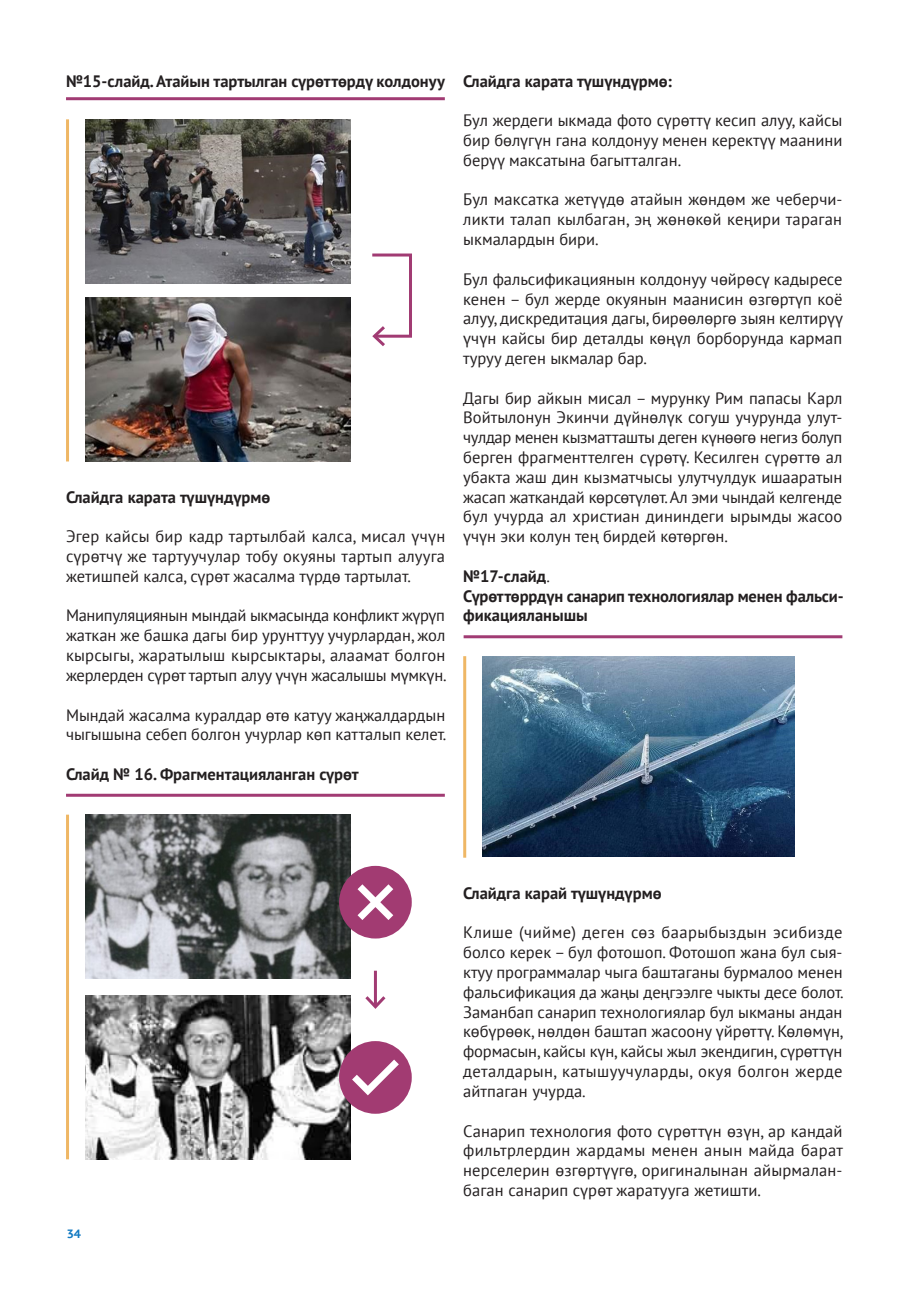
<style>
.page{position:relative;width:919px;height:1289px;background:#fff}
.page>*{position:absolute;margin:0;border:0;box-sizing:border-box;transform-origin:0 0}
.t1{font:16.5px/19.8px "PT Sans";color:#231f20;text-align:justify}
.t2{font:700 16.5px/19.8px "PT Sans";color:#231f20}
.t3{font:700 12px "PT Sans Caption";color:#127ac2}
.s1{font-weight:400}
</style>
<div class="page">
<hr style="left:66px;top:97px;width:379px;height:3px;background:#a13b73">
<hr style="left:66px;top:793px;width:379px;height:3px;background:#a13b73">
<hr style="left:463px;top:635px;width:379px;height:3px;background:#a13b73">
<img style="left:86px;top:298px;width:264px;height:163px">
<img style="left:86px;top:119px;width:264px;height:164px">
<hr style="left:66px;top:119px;width:3px;height:342px;background:#efb765">
<svg style="left:372px;top:253px;width:40px;height:93px"></svg>
<img style="left:483px;top:656px;width:311px;height:200px">
<hr style="left:463px;top:656px;width:3px;height:201px;background:#efb765">
<img style="left:86px;top:995px;width:264px;height:164px">
<img style="left:86px;top:814px;width:264px;height:164px">
<hr style="left:66px;top:814px;width:3px;height:345px;background:#efb765">
<svg style="left:339px;top:1041px;width:73px;height:72px"></svg>
<svg style="left:339px;top:865px;width:73px;height:73px"></svg>
<hr style="left:374px;top:970px;width:3px;height:36px;background:#a13b73">
<svg style="left:365px;top:992px;width:21px;height:17px"></svg>
<p class="t2" style="left:66px;top:71px;width:380px">№15-слайд. Атайын тартылган сүрөттөрдү колдонуу</p>
<p class="t2" style="left:66px;top:486px;width:206px">Слайдга карата түшүндүрмө</p>
<p class="t1" style="left:66px;top:526px;width:380px">Эгер кайсы бир кадр тартылбай калса, мисал үчүн сүрөтчү же тартуучулар тобу окуяны тартып алууга жетишпей калса, сүрөт жасалма түрдө тартылат.</p>
<p class="t1" style="left:66px;top:605px;width:382px">Манипуляциянын мындай ыкмасында конфликт жүрүп жаткан же башка дагы бир урунттуу учурлардан, жол кырсыгы, жаратылыш кырсыктары, алаамат болгон жерлерден сүрөт тартып алуу үчүн жасалышы мүмкүн.</p>
<p class="t1" style="left:66px;top:704px;width:382px">Мындай жасалма куралдар өтө катуу жаңжалдардын чыгышына себеп болгон учурлар көп катталып келет.</p>
<p class="t2" style="left:66px;top:764px;width:294px">Слайд № 16. Фрагментацияланган сүрөт</p>
<p class="t2" style="left:463px;top:71px;width:210px">Слайдга карата түшүндүрмө:</p>
<p class="t1" style="left:463px;top:110px;width:380px">Бул жердеги ыкмада фото сүрөттү кесип алуу, кайсы бир бөлүгүн гана колдонуу менен керектүү маанини берүү максатына багытталган.</p>
<p class="t1" style="left:463px;top:189px;width:380px">Бул максатка жетүүдө атайын жөндөм же чеберчи&shy;ликти талап кылбаган, эң жөнөкөй кеңири тараган ыкмалардын бири.</p>
<p class="t1" style="left:463px;top:268px;width:381px">Бул фальсификациянын колдонуу чөйрөсү кадыресе кенен – бул жерде окуянын маанисин өзгөртүп коё алуу, дискредитация дагы, бирөөлөргө зыян келтирүү үчүн кайсы бир деталды көңүл борборунда кармап туруу деген ыкмалар бар.</p>
<p class="t1" style="left:463px;top:387px;width:381px">Дагы бир айкын мисал – мурунку Рим папасы Карл Войтылонун Экинчи дүйнөлүк согуш учурунда улут&shy;чулдар менен кызматташты деген күнөөгө негиз болуп берген фрагменттелген сүрөтү. Кесилген сүрөттө ал убакта жаш дин кызматчысы улутчулдук ишааратын жасап жаткандай көрсөтүлөт. Ал эми чындай келгенде бул учурда ал христиан дининдеги ырымды жасоо үчүн эки колун тең бирдей көтөргөн.</p>
<p class="t2" style="left:463px;top:566px;width:88px">№17-слайд<span class="s1">.</span></p>
<p class="t2" style="left:463px;top:585px;width:382px">Сүрөттөррдүн санарип технологиялар менен фальси&shy;фикацияланышы</p>
<p class="t3" style="left:67px;top:1225px;width:16px">34</p>
<p class="t2" style="left:463px;top:882px;width:200px">Слайдга карай түшүндүрмө</p>
<p class="t1" style="left:463px;top:922px;width:382px">Клише (чийме) деген сөз баарыбыздын эсибизде болсо керек – бул фотошоп. Фотошоп жана бул сыя&shy;ктуу программалар чыга баштаганы бурмалоо менен фальсификация да жаңы деңгээлге чыкты десе болот.<br>Заманбап санарип технологиялар бул ыкманы андан көбүрөөк, нөлдөн баштап жасоону үйрөттү. Көлөмүн, формасын, кайсы күн, кайсы жыл экендигин, сүрөттүн деталдарын, катышуучуларды, окуя болгон жерде айтпаган учурда.</p>
<p class="t1" style="left:463px;top:1120px;width:381px">Санарип технология фото сүрөттүн өзүн, ар кандай фильтрлердин жардамы менен анын майда барат нерселерин өзгөртүүгө, оригиналынан айырмалан&shy;баган санарип сүрөт жаратууга жетишти.</p>
</div>
